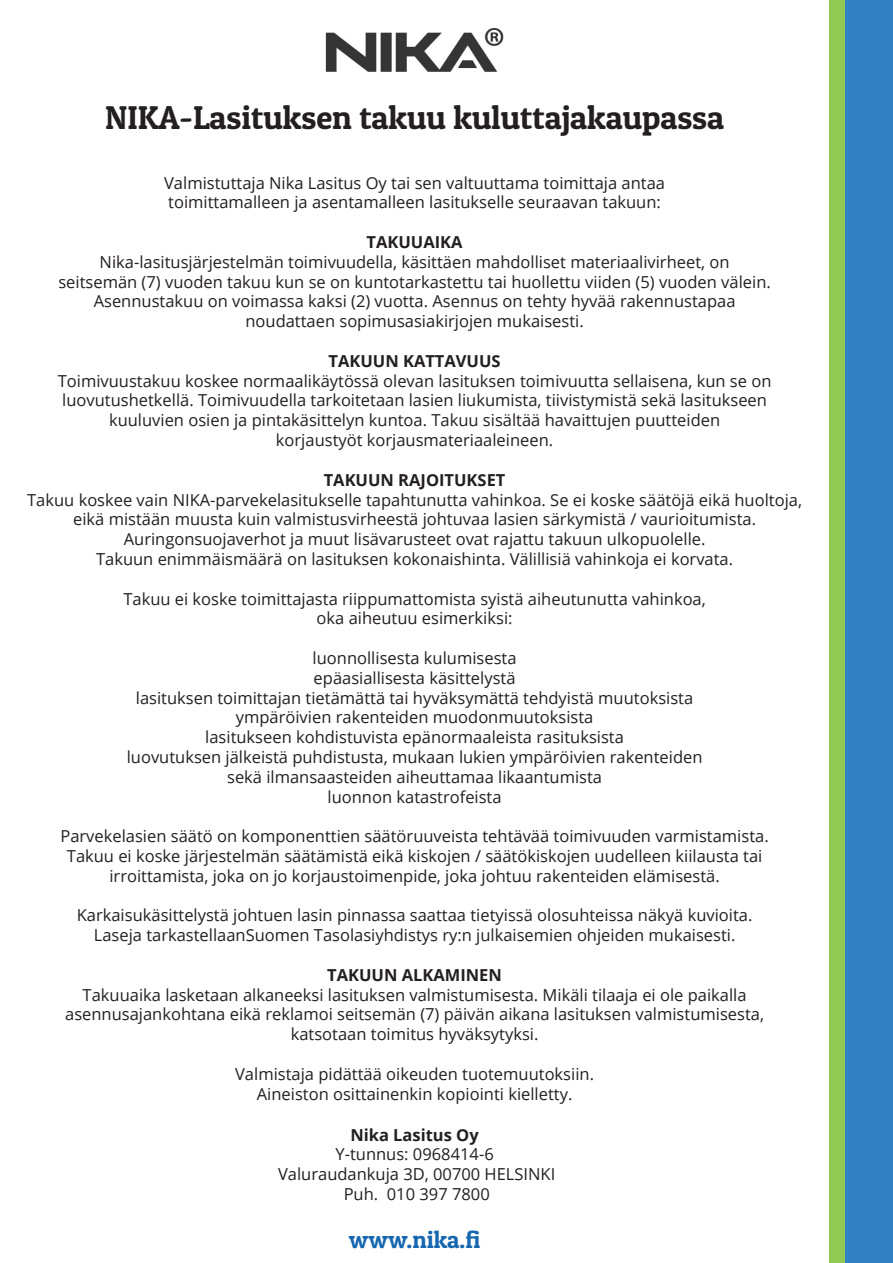
<style>
.page{position:relative;width:893px;height:1263px;background:#fff}
.page>*{position:absolute;margin:0;border:0;box-sizing:border-box;transform-origin:0 0}
.t1{font:33px "Patua One";color:#231f20}
.t2{font:24px "Patua One";color:#1667b0}
.t3{font:16.5px "Open Sans";color:#231f20}
.t4{font:700 16.5px "Open Sans";color:#231f20}
</style>
<div class="page">
<div style="left:845px;top:0;width:48px;height:1263px;background:#3281c4"></div>
<div style="left:829px;top:0;width:16px;height:1263px;background:#91c953"></div>
<img style="left:325px;top:28px;width:179px;height:44px">
<p class="t1" style="left:105px;top:97px;width:620px">NIKA-Lasituksen takuu kuluttajakaupassa</p>
<p class="t3" style="left:164px;top:171px;width:502px">Valmistuttaja Nika Lasitus Oy tai sen valtuuttama toimittaja antaa</p>
<p class="t3" style="left:168px;top:191px;width:494px">toimittamalleen ja asentamalleen lasitukselle seuraavan takuun:</p>
<p class="t4" style="left:367px;top:230px;width:98px">TAKUUAIKA</p>
<p class="t3" style="left:100px;top:251px;width:631px">Nika-lasitusjärjestelmän toimivuudella, käsittäen mahdolliset materiaalivirheet, on</p>
<p class="t3" style="left:58px;top:270px;width:714px">seitsemän (7) vuoden takuu kun se on kuntotarkastettu tai huollettu viiden (5) vuoden välein.</p>
<p class="t3" style="left:94px;top:290px;width:643px">Asennustakuu on voimassa kaksi (2) vuotta. Asennus on tehty hyvää rakennustapaa</p>
<p class="t3" style="left:245px;top:310px;width:340px">noudattaen sopimusasiakirjojen mukaisesti.</p>
<p class="t4" style="left:329px;top:349px;width:174px">TAKUUN KATTAVUUS</p>
<p class="t3" style="left:58px;top:369px;width:715px">Toimivuustakuu koskee normaalikäytössä olevan lasituksen toimivuutta sellaisena, kun se on</p>
<p class="t3" style="left:62px;top:389px;width:706px">luovutushetkellä. Toimivuudella tarkoitetaan lasien liukumista, tiivistymistä sekä lasitukseen</p>
<p class="t3" style="left:109px;top:409px;width:613px">kuuluvien osien ja pintakäsittelyn kuntoa. Takuu sisältää havaittujen puutteiden</p>
<p class="t3" style="left:276px;top:429px;width:279px">korjaustyöt korjausmateriaaleineen.</p>
<p class="t4" style="left:324px;top:468px;width:183px">TAKUUN RAJOITUKSET</p>
<p class="t3" style="left:27px;top:488px;width:776px">Takuu koskee vain NIKA-parvekelasitukselle tapahtunutta vahinkoa. Se ei koske säätöjä eikä huoltoja,</p>
<p class="t3" style="left:73px;top:508px;width:684px">eikä mistään muusta kuin valmistusvirheestä johtuvaa lasien särkymistä / vaurioitumista.</p>
<p class="t3" style="left:124px;top:528px;width:583px">Auringonsuojaverhot ja muut lisävarusteet ovat rajattu takuun ulkopuolelle.</p>
<p class="t3" style="left:96px;top:548px;width:639px">Takuun enimmäismäärä on lasituksen kokonaishinta. Välillisiä vahinkoja ei korvata.</p>
<p class="t3" style="left:123px;top:587px;width:584px">Takuu ei koske toimittajasta riippumattomista syistä aiheutunutta vahinkoa,</p>
<p class="t3" style="left:317px;top:607px;width:197px">oka aiheutuu esimerkiksi:</p>
<p class="t3" style="left:313px;top:647px;width:205px">luonnollisesta kulumisesta</p>
<p class="t3" style="left:314px;top:666px;width:203px">epäasiallisesta käsittelystä</p>
<p class="t3" style="left:136px;top:686px;width:559px">lasituksen toimittajan tietämättä tai hyväksymättä tehdyistä muutoksista</p>
<p class="t3" style="left:236px;top:706px;width:359px">ympäröivien rakenteiden muodonmuutoksista</p>
<p class="t3" style="left:205px;top:726px;width:420px">lasitukseen kohdistuvista epänormaaleista rasituksista</p>
<p class="t3" style="left:127px;top:746px;width:577px">luovutuksen jälkeistä puhdistusta, mukaan lukien ympäröivien rakenteiden</p>
<p class="t3" style="left:227px;top:765px;width:376px">sekä ilmansaasteiden aiheuttamaa likaantumista</p>
<p class="t3" style="left:328px;top:785px;width:176px">luonnon katastrofeista</p>
<p class="t3" style="left:60px;top:825px;width:710px">Parvekelasien säätö on komponenttien säätöruuveista tehtävää toimivuuden varmistamista.</p>
<p class="t3" style="left:67px;top:845px;width:697px">Takuu ei koske järjestelmän säätämistä eikä kiskojen / säätökiskojen uudelleen kiilausta tai</p>
<p class="t3" style="left:109px;top:864px;width:612px">irroittamista, joka on jo korjaustoimenpide, joka johtuu rakenteiden elämisestä.</p>
<p class="t3" style="left:77px;top:904px;width:677px">Karkaisukäsittelystä johtuen lasin pinnassa saattaa tietyissä olosuhteissa näkyä kuvioita.</p>
<p class="t3" style="left:94px;top:924px;width:643px">Laseja tarkastellaanSuomen Tasolasiyhdistys ry:n julkaisemien ohjeiden mukaisesti.</p>
<p class="t4" style="left:327px;top:963px;width:176px">TAKUUN ALKAMINEN</p>
<p class="t3" style="left:83px;top:983px;width:665px">Takuuaika lasketaan alkaneeksi lasituksen valmistumisesta. Mikäli tilaaja ei ole paikalla</p>
<p class="t3" style="left:65px;top:1003px;width:700px">asennusajankohtana eikä reklamoi seitsemän (7) päivän aikana lasituksen valmistumisesta,</p>
<p class="t3" style="left:291px;top:1023px;width:249px">katsotaan toimitus hyväksytyksi.</p>
<p class="t3" style="left:235px;top:1062px;width:360px">Valmistaja pidättää oikeuden tuotemuutoksiin.</p>
<p class="t3" style="left:257px;top:1082px;width:317px">Aineiston osittainenkin kopiointi kielletty.</p>
<p class="t4" style="left:350px;top:1123px;width:130px">Nika Lasitus Oy</p>
<p class="t3" style="left:335px;top:1143px;width:160px">Y-tunnus: 0968414-6</p>
<p class="t3" style="left:278px;top:1163px;width:279px">Valuraudankuja 3D, 00700 HELSINKI</p>
<p class="t3" style="left:344px;top:1182px;width:148px">Puh. 010 397 7800</p>
<p class="t2" style="left:349px;top:1225px;width:133px">www.nika.fi</p>
</div>
